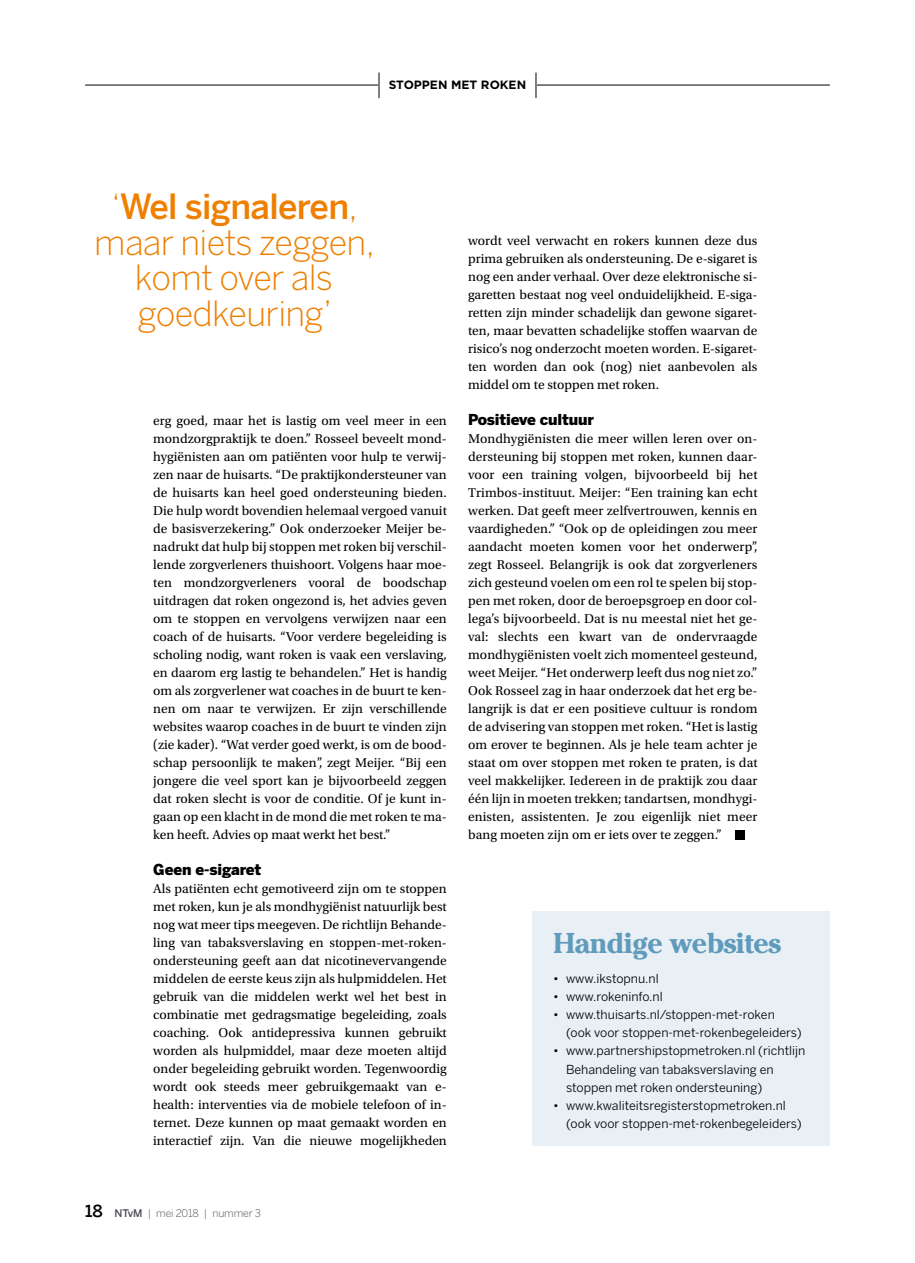
<style>
.page{position:relative;width:915px;height:1263px;background:#fff}
.page>*{position:absolute;margin:0;border:0;box-sizing:border-box;transform-origin:0 0}
.t1{font:300 34.5px/36px "Benton Sans";letter-spacing:-.02em;color:#ee7f00;text-align:center}
.t2{font:700 28.5px "Cheltenham Std";letter-spacing:-.02em;color:#609bbc}
.t3{font:900 15px "Benton Sans";letter-spacing:-.01em;color:#000}
.t4{font:13.5px/18px "Utopia Std";color:#000;text-align:justify}
.t5{font:12.3px/18px "Benton Sans";color:#000}
.t6{font:700 12px "Gotham";color:#000}
.t7{font:300 10.5px "Benton Sans";letter-spacing:-.01em;color:#4c4b53}
.s1{font-weight:500}
.s2{font-weight:500;font-size:16.5px;color:#000}
</style>
<div class="page">
<hr style="left:85px;top:85px;width:744px;height:1px;background:#000">
<div style="left:378px;top:64px;width:158px;height:25px;background:#fff"></div>
<svg style="left:378px;top:73px;width:1px;height:25px"></svg>
<svg style="left:535px;top:73px;width:1px;height:25px"></svg>
<div style="left:735px;top:830px;width:9px;height:9px;background:#000"></div>
<div style="left:531px;top:911px;width:298px;height:234px;background:#e8eff5"></div>
<p class="t6" style="left:388px;top:78px;width:139px">STOPPEN MET ROKEN</p>
<h1 class="t1" style="left:94px;top:188px;width:282px">‘<span class="s1">Wel signaleren</span>, maar niets zeggen, komt over als goedkeuring’</h1>
<p class="t4" style="left:153px;top:412px;width:295px">erg goed, maar het is lastig om veel meer in een mondzorgpraktijk te doen.” Rosseel beveelt mond&shy;hygiënisten aan om patiënten voor hulp te verwij&shy;zen naar de huisarts. “De praktijkondersteuner van de huisarts kan heel goed ondersteuning bieden.<br>Die hulp wordt bovendien helemaal vergoed vanuit de basisverzekering.” Ook onderzoeker Meijer be&shy;nadrukt dat hulp bij stoppen met roken bij verschil&shy;lende zorgverleners thuishoort. Volgens haar moe&shy;ten mondzorgverleners vooral de boodschap uitdragen dat roken ongezond is, het advies geven om te stoppen en vervolgens verwijzen naar een coach of de huisarts. “Voor verdere begeleiding is scholing nodig, want roken is vaak een verslaving, en daarom erg lastig te behandelen.” Het is handig om als zorgverlener wat coaches in de buurt te ken&shy;nen om naar te verwijzen. Er zijn verschillende websites waarop coaches in de buurt te vinden zijn (zie kader). “Wat verder goed werkt, is om de bood&shy;schap persoonlijk te maken”, zegt Meijer. “Bij een jongere die veel sport kan je bijvoorbeeld zeggen dat roken slecht is voor de conditie. Of je kunt in&shy;gaan op een klacht in de mond die met roken te ma&shy;ken heeft. Advies op maat werkt het best.”</p>
<p class="t3" style="left:153px;top:861px;width:109px">Geen e-sigaret</p>
<p class="t4" style="left:153px;top:880px;width:295px">Als patiënten echt gemotiveerd zijn om te stoppen met roken, kun je als mondhygiënist natuurlijk best nog wat meer tips meegeven. De richtlijn Behande&shy;ling van tabaksverslaving en stoppen-met-roken&shy;ondersteuning geeft aan dat nicotinevervangende middelen de eerste keus zijn als hulpmiddelen. Het gebruik van die middelen werkt wel het best in combinatie met gedragsmatige begeleiding, zoals coaching. Ook antidepressiva kunnen gebruikt worden als hulpmiddel, maar deze moeten altijd onder begeleiding gebruikt worden. Tegenwoordig wordt ook steeds meer gebruikgemaakt van e&shy;health: interventies via de mobiele telefoon of in&shy;ternet. Deze kunnen op maat gemaakt worden en interactief zijn. Van die nieuwe mogelijkheden</p>
<p class="t4" style="left:468px;top:232px;width:291px">wordt veel verwacht en rokers kunnen deze dus prima gebruiken als ondersteuning. De e-sigaret is nog een ander verhaal. Over deze elektronische si&shy;garetten bestaat nog veel onduidelijkheid. E-siga&shy;retten zijn minder schadelijk dan gewone sigaret&shy;ten, maar bevatten schadelijke stoffen waarvan de risico’s nog onderzocht moeten worden. E-sigaret&shy;ten worden dan ook (nog) niet aanbevolen als middel om te stoppen met roken.</p>
<p class="t3" style="left:468px;top:411px;width:127px">Positieve cultuur</p>
<p class="t4" style="left:468px;top:430px;width:291px">Mondhygiënisten die meer willen leren over on&shy;dersteuning bij stoppen met roken, kunnen daar&shy;voor een training volgen, bijvoorbeeld bij het Trimbos-instituut. Meijer: “Een training kan echt werken. Dat geeft meer zelfvertrouwen, kennis en vaardigheden.” “Ook op de opleidingen zou meer aandacht moeten komen voor het onderwerp”, zegt Rosseel. Belangrijk is ook dat zorgverleners zich gesteund voelen om een rol te spelen bij stop&shy;pen met roken, door de beroepsgroep en door col&shy;lega’s bijvoorbeeld. Dat is nu meestal niet het ge&shy;val: slechts een kwart van de ondervraagde mondhygiënisten voelt zich momenteel gesteund, weet Meijer. “Het onderwerp leeft dus nog niet zo.” Ook Rosseel zag in haar onderzoek dat het erg be&shy;langrijk is dat er een positieve cultuur is rondom de advisering van stoppen met roken. “Het is lastig om erover te beginnen. Als je hele team achter je staat om over stoppen met roken te praten, is dat veel makkelijker. Iedereen in de praktijk zou daar één lijn in moeten trekken; tandartsen, mondhygi&shy;ënisten, assistenten. Je zou eigenlijk niet meer bang moeten zijn om er iets over te zeggen.”</p>
<h2 class="t2" style="left:553px;top:926px;width:229px">Handige websites</h2>
<p class="t5" style="left:553px;top:970px;width:107px">• www.ikstopnu.nl</p>
<p class="t5" style="left:553px;top:988px;width:111px">• www.rokeninfo.nl</p>
<p class="t5" style="left:566px;top:1006px;width:237px;text-indent:-13px">• www.thuisarts.nl/stoppen-met-roken (ook voor stoppen-met-rokenbegeleiders)</p>
<p class="t5" style="left:566px;top:1042px;width:241px;text-indent:-13px">• www.partnershipstopmetroken.nl (richtlijn<br>Behandeling van tabaksverslaving en stoppen met roken ondersteuning)</p>
<p class="t5" style="left:566px;top:1096px;width:237px;text-indent:-13px">• www.kwaliteitsregisterstopmetroken.nl (ook voor stoppen-met-rokenbegeleiders)</p>
<p class="t7" style="left:85px;top:1207px;width:177px"><span class="s2">18</span> <span class="s1">NTvM</span> | mei 2018 | nummer 3</p>
</div>
